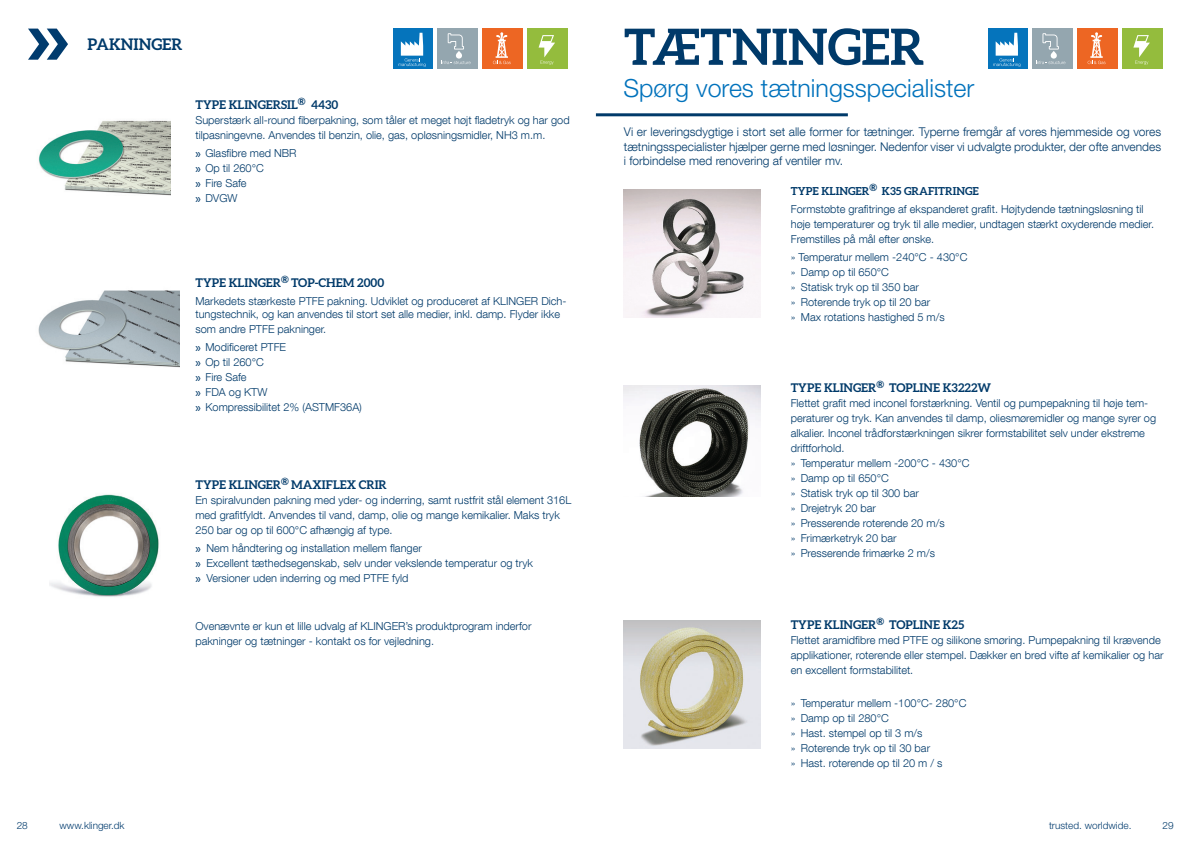
<style>
.page{position:relative;width:1191px;height:842px;background:#fff}
.page>*{position:absolute;margin:0;border:0;box-sizing:border-box;transform-origin:0 0}
.t1{font:700 70px "Gill Sans";color:#003b6e}
.t2{font:700 50px "Aleo";color:#003a6a}
.t3{font:300 25px "Helvetica Neue LT Pro";color:#0072bc}
.t4{font:700 16px "Aleo";color:#003a6a}
.t5{font:300 12px/14.4px "Helvetica Neue LT Com";color:#003a6a;text-align:justify}
.t6{font:700 12px "Aleo";color:#003a6a}
.t7{font:300 11px/15px "Helvetica Neue LT Com";color:#003a6a}
.t8{font:700 11px "Aleo";color:#003a6a}
.t9{font:300 10px "Helvetica Neue LT Pro";color:#003b6e}
.t10{font:300 10px "Helvetica Neue LT Pro";color:#003a6a}
.s1{font-family:"Gill Sans";font-weight:400}
</style>
<div class="page">
<img style="left:49px;top:494px;width:110px;height:103px">
<img style="left:624px;top:189px;width:137px;height:128px">
<img style="left:624px;top:385px;width:137px;height:112px">
<img style="left:624px;top:620px;width:137px;height:128px">
<hr style="left:596px;top:113px;width:252px;height:3px;background:#003a6a">
<img style="left:38px;top:120px;width:132px;height:76px">
<img style="left:38px;top:290px;width:141px;height:78px">
<div style="left:988px;top:29px;width:39px;height:40px;background:#0574bc"></div>
<div style="left:1032px;top:29px;width:40px;height:40px;background:#94a6af"></div>
<svg style="left:1036px;top:33px;width:29px;height:31px"></svg>
<svg style="left:993px;top:33px;width:27px;height:34px"></svg>
<div style="left:1076px;top:29px;width:41px;height:40px;background:#ed6623"></div>
<svg style="left:1087px;top:32px;width:18px;height:32px"></svg>
<div style="left:1122px;top:29px;width:40px;height:40px;background:#94bc3d"></div>
<svg style="left:1133px;top:35px;width:16px;height:30px"></svg>
<div style="left:393px;top:29px;width:40px;height:40px;background:#0574bc"></div>
<div style="left:437px;top:29px;width:41px;height:40px;background:#94a6af"></div>
<svg style="left:441px;top:33px;width:29px;height:31px"></svg>
<svg style="left:398px;top:33px;width:27px;height:34px"></svg>
<div style="left:482px;top:29px;width:40px;height:40px;background:#ed6623"></div>
<svg style="left:493px;top:32px;width:18px;height:32px"></svg>
<div style="left:527px;top:29px;width:41px;height:40px;background:#94bc3d"></div>
<svg style="left:538px;top:35px;width:17px;height:30px"></svg>
<h1 class="t1" style="left:27px;top:-6px;width:43px">»</h1>
<h3 class="t4" style="left:87px;top:35px;width:96px">PAKNINGER</h3>
<p class="t6" style="left:195px;top:98px;width:144px">TYPE KLINGERSIL<sup>®</sup> 4430</p>
<p class="t7" style="left:195px;top:112px;width:376px">Superstærk all-round fiberpakning, som tåler et meget højt fladetryk og har god tilpasningevne. Anvendes til benzin, olie, gas, opløsningsmidler, NH3 m.m.</p>
<p class="t7" style="left:195px;top:145px;width:103px"><span class="s1">»</span> Glasfibre med NBR <span class="s1">»</span> Op til 260°C<br><span class="s1">»</span> Fire Safe<br><span class="s1">»</span> DVGW</p>
<p class="t6" style="left:195px;top:275px;width:190px">TYPE KLINGER<sup>®</sup> TOP-CHEM 2000</p>
<p class="t7" style="left:195px;top:294px;width:373px;line-height:13.2px">Markedets stærkeste PTFE pakning. Udviklet og produceret af KLINGER Dich&shy;tungstechnik, og kan anvendes til stort set alle medier, inkl. damp. Flyder ikke</p>
<p class="t7" style="left:195px;top:320px;width:132px;line-height:18px">som andre PTFE pakninger. <span class="s1">»</span> Modificeret PTFE</p>
<p class="t7" style="left:195px;top:354px;width:168px"><span class="s1">»</span> Op til 260°C<br><span class="s1">»</span> Fire Safe<br><span class="s1">»</span> FDA og KTW<br><span class="s1">»</span> Kompressibilitet 2% (ASTMF36A)</p>
<p class="t6" style="left:195px;top:478px;width:193px">TYPE KLINGER<sup>®</sup> MAXIFLEX CRIR</p>
<p class="t7" style="left:195px;top:492px;width:377px">En spiralvunden pakning med yder- og inderring, samt rustfrit stål element 316L med grafitfyldt. Anvendes til vand, damp, olie og mange kemikalier. Maks tryk<br>250 bar og op til 600°C afhængig af type.</p>
<p class="t7" style="left:195px;top:540px;width:339px"><span class="s1">»</span> Nem håndtering og installation mellem flanger<br><span class="s1">»</span> Excellent tæthedsegenskab, selv under vekslende temperatur og tryk <span class="s1">»</span> Versioner uden inderring og med PTFE fyld</p>
<p class="t7" style="left:195px;top:619px;width:337px">Ovenævnte er kun et lille udvalg af KLINGER’s produktprogram inderfor pakninger og tætninger - kontakt os for vejledning.</p>
<h2 class="t2" style="left:624px;top:18px;width:302px">TÆTNINGER</h2>
<h3 class="t3" style="left:623px;top:73px;width:352px">Spørg vores tætningsspecialister</h3>
<p class="t5" style="left:624px;top:125px;width:539px">Vi er leveringsdygtige i stort set alle former for tætninger. Typerne fremgår af vores hjemmeside og vores tætningsspecialister hjælper gerne med løsninger. Nedenfor viser vi udvalgte produkter, der ofte anvendes i forbindelse med renovering af ventiler mv.</p>
<p class="t8" style="left:791px;top:185px;width:189px">TYPE KLINGER<sup>®</sup> K35 GRAFITRINGE</p>
<p class="t7" style="left:791px;top:201px;width:365px">Formstøbte grafitringe af ekspanderet grafit. Højtydende tætningsløsning til høje temperaturer og tryk til alle medier, undtagen stærkt oxyderende medier.<br>Fremstilles på mål efter ønske.</p>
<p class="t7" style="left:791px;top:249px;width:178px">» Temperatur mellem -240°C - 430°C » Damp op til 650°C<br>» Statisk tryk op til 350 bar<br>» Roterende tryk op til 20 bar<br>» Max rotations hastighed 5 m/s</p>
<p class="t6" style="left:790px;top:381px;width:202px">TYPE KLINGER<sup>®</sup> TOPLINE K3222W</p>
<p class="t7" style="left:790px;top:395px;width:367px">Flettet grafit med inconel forstærkning. Ventil og pumpepakning til høje tem&shy;peraturer og tryk. Kan anvendes til damp, oliesmøremidler og mange syrer og alkalier. Inconel trådforstærkningen sikrer formstabilitet selv under ekstreme driftforhold.<br>» Temperatur mellem -200°C - 430°C<br>» Damp op til 650°C<br>» Statisk tryk op til 300 bar<br>» Drejetryk 20 bar<br>» Presserende roterende 20 m/s<br>» Frimærketryk 20 bar<br>» Presserende frimærke 2 m/s</p>
<p class="t6" style="left:790px;top:618px;width:175px">TYPE KLINGER<sup>®</sup> TOPLINE K25</p>
<p class="t7" style="left:790px;top:632px;width:374px">Flettet aramidfibre med PTFE og silikone smøring. Pumpepakning til krævende applikationer, roterende eller stempel. Dækker en bred vifte af kemikalier og har en excellent formstabilitet.</p>
<p class="t7" style="left:790px;top:695px;width:177px">» Temperatur mellem -100°C- 280°C » Damp op til 280°C<br>» Hast. stempel op til 3 m/s<br>» Roterende tryk op til 30 bar<br>» Hast. roterende op til 20 m / s</p>
<p class="t10" style="left:17px;top:820px;width:13px">28</p>
<p class="t9" style="left:60px;top:820px;width:67px">www.klinger.dk</p>
<p class="t9" style="left:1049px;top:820px;width:84px">trusted. worldwide.</p>
<p class="t10" style="left:1162px;top:820px;width:13px">29</p>
</div>
